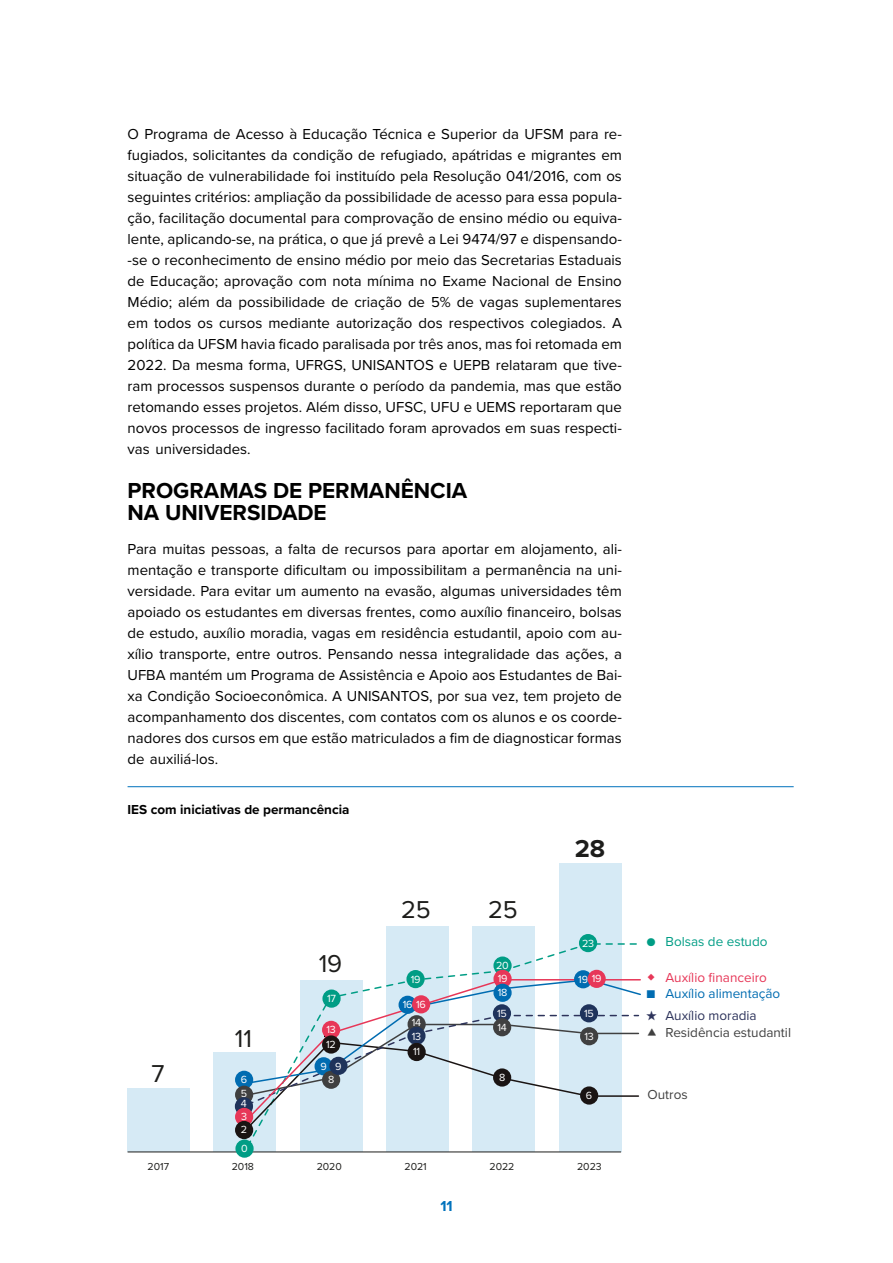
<style>
.page{position:relative;width:893px;height:1263px;background:#fff}
.page>*{position:absolute;margin:0;border:0;box-sizing:border-box;transform-origin:0 0}
.t1{font:25.35px "Proxima Nova";color:#1d1d1b}
.t2{font:700 25.35px "Proxima Nova";color:#1d1d1b}
.t3{font:700 22.5px/22.5px "Proxima Nova";color:#000}
.t4{font:15px/21px "Proxima Nova";color:#000;text-align:justify}
.t5{font:700 15px "Proxima Nova";color:#0072bc}
.t6{font:700 13.5px "Proxima Nova";color:#000}
.t7{font:13.5px "Proxima Nova";color:#404040}
.t8{font:13.5px "Proxima Nova";color:#006cb1}
.t9{font:13.5px "Proxima Nova";color:#e73758}
.t10{font:13.5px "Proxima Nova";color:#009d85}
.t11{font:13.5px "Proxima Nova";color:#2d335b}
.t12{font:10.8px/12.9px "Proxima Nova";letter-spacing:-.025em;color:#fff}
.t13{font:10.5px "Proxima Nova";color:#1d1d1b}
</style>
<div class="page">
<hr style="left:128px;top:786px;width:666px;height:1px;background:#0072bc">
<div style="left:128px;top:1089px;width:62px;height:63px;background:#d6eaf5"></div>
<div style="left:214px;top:1053px;width:62px;height:99px;background:#d6eaf5"></div>
<div style="left:386px;top:927px;width:63px;height:225px;background:#d6eaf5"></div>
<div style="left:473px;top:927px;width:62px;height:225px;background:#d6eaf5"></div>
<div style="left:559px;top:864px;width:62px;height:288px;background:#d6eaf5"></div>
<hr style="left:128px;top:1151px;width:493px;height:1px;background:#1d1d1b">
<svg style="left:242px;top:942px;width:399px;height:209px"></svg>
<div style="left:235px;top:1139px;width:19px;height:19px;background:#009d85;border-radius:50%"></div>
<div style="left:235px;top:1071px;width:18px;height:18px;background:#006cb1;border-radius:50%"></div>
<div style="left:235px;top:1086px;width:18px;height:18px;background:#404040;border-radius:50%"></div>
<div style="left:235px;top:1097px;width:18px;height:18px;background:#1f335b;border-radius:50%"></div>
<div style="left:235px;top:1108px;width:18px;height:18px;background:#e73758;border-radius:50%"></div>
<div style="left:235px;top:1121px;width:18px;height:18px;background:#1a1413;border-radius:50%"></div>
<div style="left:322px;top:989px;width:19px;height:19px;background:#009d85;border-radius:50%"></div>
<div style="left:406px;top:970px;width:19px;height:18px;background:#009d85;border-radius:50%"></div>
<div style="left:493px;top:956px;width:19px;height:19px;background:#009d85;border-radius:50%"></div>
<div style="left:579px;top:934px;width:18px;height:18px;background:#009d85;border-radius:50%"></div>
<div style="left:315px;top:1057px;width:18px;height:18px;background:#006cb1;border-radius:50%"></div>
<div style="left:399px;top:996px;width:18px;height:18px;background:#006cb1;border-radius:50%"></div>
<div style="left:322px;top:1071px;width:18px;height:18px;background:#404040;border-radius:50%"></div>
<div style="left:408px;top:1015px;width:18px;height:18px;background:#404040;border-radius:50%"></div>
<div style="left:329px;top:1057px;width:19px;height:18px;background:#1f335b;border-radius:50%"></div>
<div style="left:407px;top:1027px;width:19px;height:18px;background:#1f335b;border-radius:50%"></div>
<div style="left:493px;top:1004px;width:18px;height:18px;background:#1f335b;border-radius:50%"></div>
<div style="left:580px;top:1004px;width:18px;height:18px;background:#1f335b;border-radius:50%"></div>
<div style="left:322px;top:1021px;width:18px;height:18px;background:#e73758;border-radius:50%"></div>
<div style="left:412px;top:995px;width:18px;height:18px;background:#e73758;border-radius:50%"></div>
<div style="left:574px;top:970px;width:18px;height:18px;background:#006cb1;border-radius:50%"></div>
<div style="left:588px;top:970px;width:18px;height:18px;background:#e73758;border-radius:50%"></div>
<div style="left:493px;top:970px;width:19px;height:18px;background:#e73758;border-radius:50%"></div>
<div style="left:322px;top:1035px;width:18px;height:18px;background:#1a1413;border-radius:50%"></div>
<div style="left:408px;top:1043px;width:18px;height:18px;background:#1a1413;border-radius:50%"></div>
<div style="left:493px;top:1068px;width:18px;height:18px;background:#1a1413;border-radius:50%"></div>
<div style="left:580px;top:1086px;width:18px;height:18px;background:#1a1413;border-radius:50%"></div>
<div style="left:493px;top:984px;width:19px;height:18px;background:#006cb1;border-radius:50%"></div>
<div style="left:493px;top:1018px;width:18px;height:18px;background:#404040;border-radius:50%"></div>
<div style="left:580px;top:1027px;width:18px;height:18px;background:#404040;border-radius:50%"></div>
<p class="t4" style="left:128px;top:123px;width:496px">O Programa de Acesso à Educação Técnica e Superior da UFSM para re&shy;fugiados, solicitantes da condição de refugiado, apátridas e migrantes em situação de vulnerabilidade foi instituído pela Resolução 041/2016, com os seguintes critérios: ampliação da possibilidade de acesso para essa popula&shy;ção, facilitação documental para comprovação de ensino médio ou equiva&shy;lente, aplicando-se, na prática, o que já prevê a Lei 9474/97 e dispensando--se o reconhecimento de ensino médio por meio das Secretarias Estaduais de Educação; aprovação com nota mínima no Exame Nacional de Ensino Médio; além da possibilidade de criação de 5% de vagas suplementares em todos os cursos mediante autorização dos respectivos colegiados. A política da UFSM havia ficado paralisada por três anos, mas foi retomada em 2022. Da mesma forma, UFRGS, UNISANTOS e UEPB relataram que tive&shy;ram processos suspensos durante o período da pandemia, mas que estão retomando esses projetos. Além disso, UFSC, UFU e UEMS reportaram que novos processos de ingresso facilitado foram aprovados em suas respecti&shy;vas universidades.</p>
<h2 class="t3" style="left:128px;top:479px;width:341px">PROGRAMAS DE PERMANÊNCIA<br>NA UNIVERSIDADE</h2>
<p class="t4" style="left:128px;top:538px;width:496px">Para muitas pessoas, a falta de recursos para aportar em alojamento, ali&shy;mentação e transporte dificultam ou impossibilitam a permanência na uni&shy;versidade. Para evitar um aumento na evasão, algumas universidades têm apoiado os estudantes em diversas frentes, como auxílio financeiro, bolsas de estudo, auxílio moradia, vagas em residência estudantil, apoio com au&shy;xílio transporte, entre outros. Pensando nessa integralidade das ações, a UFBA mantém um Programa de Assistência e Apoio aos Estudantes de Bai&shy;xa Condição Socioeconômica. A UNISANTOS, por sua vez, tem projeto de acompanhamento dos discentes, com contatos com os alunos e os coorde&shy;nadores dos cursos em que estão matriculados a fim de diagnosticar formas de auxiliá-los.</p>
<p class="t6" style="left:128px;top:800px;width:224px">IES com iniciativas de permancência</p>
<h1 class="t1" style="left:319px;top:945px;width:25px">19</h1>
<h1 class="t1" style="left:151px;top:1054px;width:15px">7</h1>
<h1 class="t1" style="left:235px;top:1020px;width:19px">11</h1>
<p class="t12" style="left:241px;top:1073px;width:8px">6<br>5</p>
<p class="t12" style="left:241px;top:1097px;width:8px;text-align:justify">4<br>3<br>2</p>
<p class="t12" style="left:241px;top:1142px;width:8px">0</p>
<p class="t12" style="left:327px;top:992px;width:10px">17</p>
<p class="t12" style="left:326px;top:1022px;width:11px">13</p>
<p class="t12" style="left:326px;top:1037px;width:11px">12</p>
<p class="t12" style="left:320px;top:1059px;width:8px">9</p>
<p class="t12" style="left:335px;top:1059px;width:8px">9</p>
<p class="t12" style="left:328px;top:1072px;width:8px">8</p>
<h1 class="t1" style="left:401px;top:891px;width:31px">25</h1>
<h1 class="t1" style="left:488px;top:891px;width:31px">25</h1>
<p class="t12" style="left:496px;top:959px;width:14px">20</p>
<h1 class="t2" style="left:575px;top:829px;width:32px">28</h1>
<p class="t12" style="left:582px;top:936px;width:14px">23</p>
<p class="t12" style="left:411px;top:972px;width:11px">19</p>
<p class="t12" style="left:403px;top:997px;width:25px">16 16</p>
<p class="t12" style="left:412px;top:1015px;width:11px">14</p>
<p class="t12" style="left:412px;top:1029px;width:11px">13</p>
<p class="t12" style="left:413px;top:1045px;width:9px">11</p>
<p class="t12" style="left:498px;top:971px;width:11px">19</p>
<p class="t12" style="left:578px;top:972px;width:25px">19 19</p>
<p class="t12" style="left:498px;top:986px;width:11px">18</p>
<p class="t12" style="left:497px;top:1020px;width:11px">14</p>
<p class="t12" style="left:497px;top:1007px;width:11px">15</p>
<p class="t12" style="left:584px;top:1007px;width:11px">15</p>
<p class="t12" style="left:584px;top:1029px;width:11px">13</p>
<p class="t12" style="left:499px;top:1070px;width:8px">8</p>
<p class="t12" style="left:586px;top:1088px;width:8px">6</p>
<p class="t13" style="left:148px;top:1159px;width:23px">2017</p>
<p class="t13" style="left:232px;top:1159px;width:24px">2018</p>
<p class="t13" style="left:317px;top:1159px;width:27px">2020</p>
<p class="t13" style="left:404px;top:1159px;width:24px">2021</p>
<p class="t13" style="left:489px;top:1159px;width:26px">2022</p>
<p class="t13" style="left:577px;top:1159px;width:26px">2023</p>
<p class="t5" style="left:440px;top:1195px;width:14px">11</p>
<p class="t10" style="left:646px;top:931px;width:123px">● Bolsas de estudo</p>
<p class="t9" style="left:648px;top:967px;width:8px">♦</p>
<p class="t8" style="left:646px;top:983px;width:10px">■</p>
<p class="t11" style="left:646px;top:1006px;width:12px">★</p>
<p class="t7" style="left:648px;top:1021px;width:10px">▲</p>
<p class="t9" style="left:665px;top:968px;width:103px">Auxílio financeiro</p>
<p class="t8" style="left:665px;top:983px;width:116px">Auxílio alimentação</p>
<p class="t11" style="left:665px;top:1005px;width:93px">Auxílio moradia</p>
<p class="t7" style="left:665px;top:1022px;width:127px">Residência estudantil</p>
<p class="t7" style="left:647px;top:1084px;width:42px">Outros</p>
</div>
